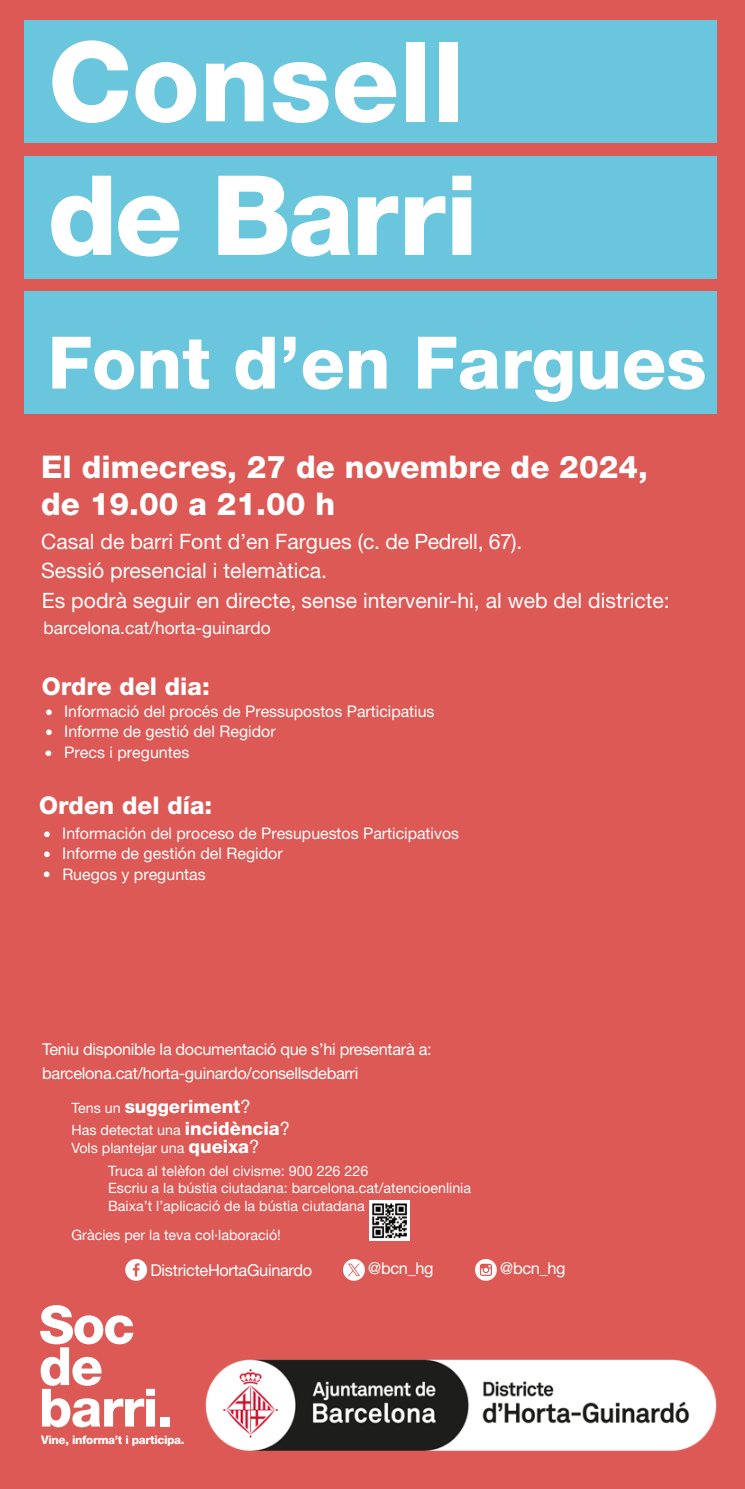
<style>
.page{position:relative;width:745px;height:1489px;background:#fff}
.page>*{position:absolute;margin:0;border:0;box-sizing:border-box;transform-origin:0 0}
.t1{font:800 110.88px/133.6px "Helvetica Neue LT Std";color:#fff}
.t2{font:800 72.5px "Helvetica Neue LT Std";color:#fff}
.t3{font:800 52.75px/41.5px "Helvetica Neue LT Std";letter-spacing:-.03em;color:#fff}
.t4{font:800 31.25px/37.5px "Helvetica Neue LT Std";color:#fff}
.t5{font:800 24.38px "Helvetica Neue LT Std";color:#fff}
.t6{font:21.12px/29.1px "Helvetica Neue LT Std";color:#fff}
.t7{font:800 18.38px "Helvetica Neue LT Std";color:#fff}
.t8{font:17.38px "Helvetica Neue LT Std";color:#fff}
.t9{font:16.38px/24.5px "Helvetica Neue LT Std";letter-spacing:-.02em;color:#fff}
.t10{font:16px/20.2px "Helvetica Neue LT Std";color:#fff}
.t11{font:14.25px/18.4px "Helvetica Neue LT Std";color:#fff}
.t12{font:800 11.62px "Helvetica Neue LT Std";letter-spacing:-.03em;color:#fff}
.s1{font-weight:400;font-size:14.25px}
.s2{font-weight:400}
.s3{font-weight:800;font-size:18.38px}
.s4{font-size:18.38px}
</style>
<div class="page">
<div style="left:0;top:0;width:744px;height:1488px;background:#dd5955"></div>
<div style="left:24px;top:21px;width:692px;height:122px;background:#6ac6dd"></div>
<div style="left:24px;top:156px;width:692px;height:122px;background:#6ac6dd"></div>
<div style="left:24px;top:291px;width:692px;height:122px;background:#6ac6dd"></div>
<img style="left:369px;top:1200px;width:40px;height:39px">
<svg style="left:125px;top:1259px;width:22px;height:21px"></svg>
<svg style="left:475px;top:1259px;width:21px;height:21px"></svg>
<svg style="left:343px;top:1259px;width:21px;height:21px"></svg>
<img style="left:205px;top:1359px;width:512px;height:92px">
<h1 class="t1" style="left:48px;top:15px;width:432px">Consell de Barri</h1>
<h2 class="t2" style="left:48px;top:319px;width:660px">Font d’en Fargues</h2>
<h3 class="t4" style="left:41px;top:447px;width:608px">El dimecres, 27 de novembre de 2024, de 19.00 a 21.00 h</h3>
<h3 class="t6" style="left:41px;top:527px;width:629px">Casal de barri Font d’en Fargues (c. de Pedrell, 67).<br>Sessió presencial i telemàtica.<br>Es podrà seguir en directe, sense intervenir-hi, al web del districte:</h3>
<p class="t8" style="left:43px;top:617px;width:228px">barcelona.cat/horta-guinardo</p>
<h3 class="t5" style="left:42px;top:671px;width:169px">Ordre del dia:</h3>
<p class="t10" style="left:45px;top:702px;width:9px">• •</p>
<p class="t10" style="left:64px;top:700px;width:371px">Informació del procés de Pressupostos Participatius<br>Informe de gestió del Regidor</p>
<p class="t10" style="left:64px;top:741px;width:126px">Precs i preguntes</p>
<h3 class="t5" style="left:39px;top:791px;width:174px">Orden del día:</h3>
<p class="t10" style="left:45px;top:742px;width:9px">•</p>
<p class="t10" style="left:62px;top:822px;width:398px">Información del proceso de Presupuestos Participativos<br>Informe de gestión del Regidor</p>
<p class="t10" style="left:43px;top:824px;width:9px">• •</p>
<p class="t10" style="left:43px;top:863px;width:164px">• Ruegos y preguntas</p>
<p class="t9" style="left:42px;top:1036px;width:391px">Teniu disponible la documentació que s’hi presentarà a: barcelona.cat/horta-guinardo/consellsdebarri</p>
<p class="t7" style="left:71px;top:1095px;width:181px"><span class="s1">Tens un</span> suggeriment<span class="s2">?</span></p>
<p class="t11" style="left:71px;top:1119px;width:220px">Has detectat una <span class="s3">incidència</span><span class="s4">?<br></span>Vols plantejar una <span class="s3">queixa</span><span class="s4">?</span></p>
<p class="t11" style="left:108px;top:1162px;width:364px;line-height:16.4px">Truca al telèfon del civisme: 900 226 226<br>Escriu a la bústia ciutadana: barcelona.cat/atencioenlinia</p>
<p class="t11" style="left:71px;top:1191px;width:295px;line-height:28.6px;text-indent:37px">Baixa’t l’aplicació de la bústia ciutadana<br>Gràcies per la teva col·laboració!</p>
<p class="t9" style="left:150px;top:1257px;width:163px">DistricteHortaGuinardo</p>
<p class="t9" style="left:368px;top:1255px;width:67px">@bcn_hg</p>
<p class="t9" style="left:500px;top:1255px;width:67px">@bcn_hg</p>
<h3 class="t3" style="left:39px;top:1303px;width:136px">Soc de barri.</h3>
<p class="t12" style="left:41px;top:1432px;width:145px">Vine, informa’t i participa.</p>
</div>
